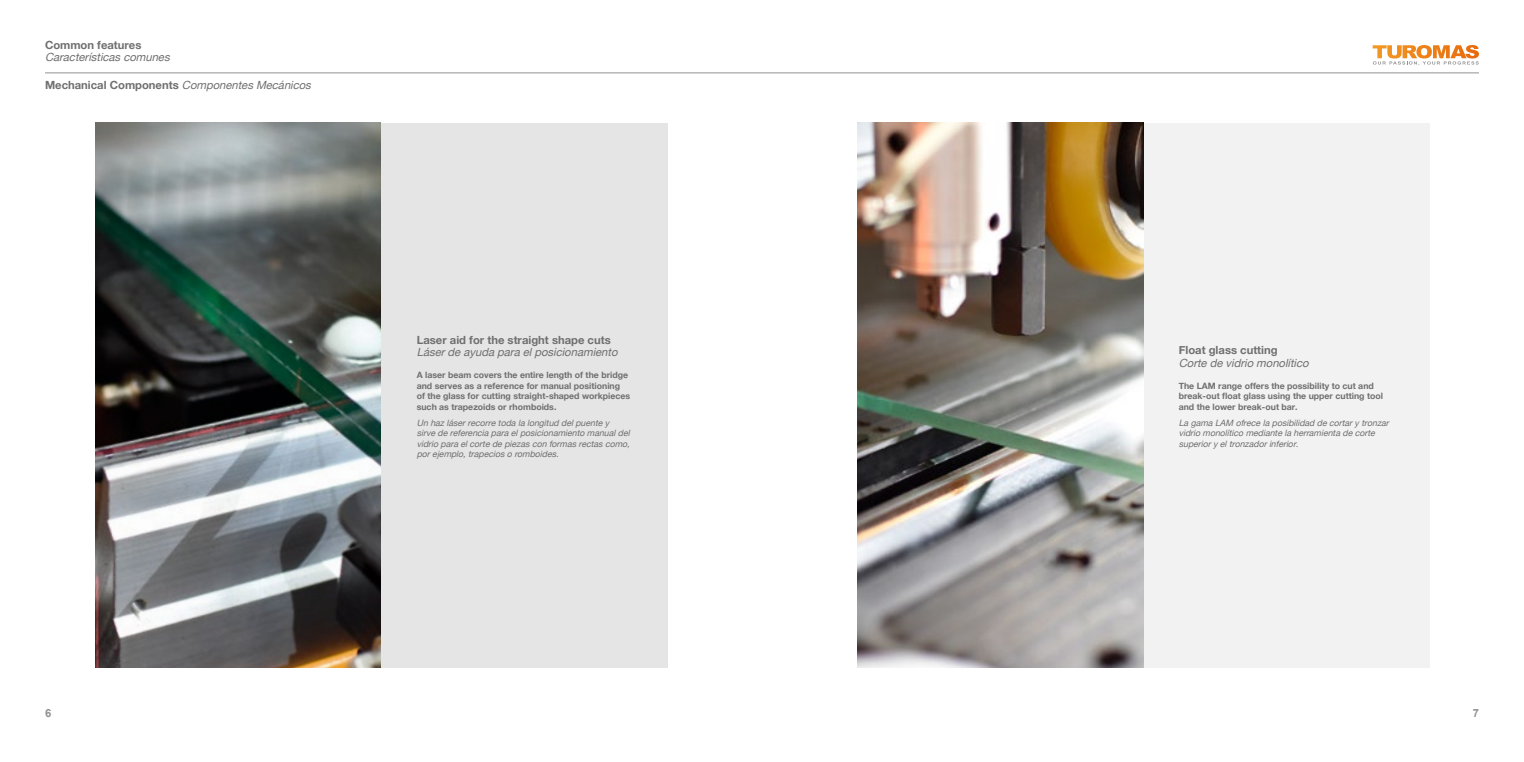
<style>
.page{position:relative;width:1524px;height:762px;background:#fff}
.page>*{position:absolute;margin:0;border:0;box-sizing:border-box;transform-origin:0 0}
.t1{font:700 11.25px "Helvetica Neue";color:#706f6f}
.t2{font:italic 11.25px "Helvetica Neue";color:#706f6f}
.t3{font:700 11.25px "Arial";color:#929292}
.t4{font:italic 8.75px/10.5px "Helvetica Neue";color:#706f6f}
.t5{font:700 8.75px/10.5px "Helvetica Neue";color:#706f6f}
.s1{font-weight:400;font-style:italic}
</style>
<div class="page">
<div style="left:381px;top:123px;width:286px;height:544px;background:#e5e5e5"></div>
<img style="left:96px;top:123px;width:285px;height:544px">
<img style="left:857px;top:123px;width:286px;height:544px">
<div style="left:1144px;top:123px;width:285px;height:544px;background:#f2f2f2"></div>
<hr style="left:45px;top:73px;width:1434px;height:1px;background:#929292">
<svg style="left:1372px;top:45px;width:107px;height:20px"></svg>
<p class="t1" style="left:45px;top:38px;width:98px">Common features</p>
<p class="t2" style="left:45px;top:51px;width:129px">Características comunes</p>
<p class="t1" style="left:45px;top:78px;width:270px">Mechanical Components <span class="s1">Componentes Mecánicos</span></p>
<p class="t1" style="left:417px;top:333px;width:195px">Laser aid for the straight shape cuts</p>
<p class="t2" style="left:417px;top:346px;width:205px">Láserde ayuda para elposicionamiento</p>
<p class="t5" style="left:417px;top:370px;width:215px">A laser beam covers the entire length of the bridge and serves as a reference for manual positioning of the glass for cutting straight-shaped workpieces such as trapezoids or rhomboids.</p>
<p class="t4" style="left:417px;top:417px;width:217px">Un haz láserrecorre toda la longitud delpuente y sirve de referencia para elposicionamiento manualdel vidrio para elcorte de piezas con formas rectas como, porejemplo,trapecios o romboides.</p>
<p class="t1" style="left:1178px;top:343px;width:100px">Float glass cutting</p>
<p class="t2" style="left:1178px;top:356px;width:134px">Corte de vidrio monolítico</p>
<p class="t5" style="left:1178px;top:380px;width:206px">The LAM range offers the possibility to cut and break-out float glass using the upper cutting tool and the lower break-out bar.</p>
<p class="t4" style="left:1178px;top:417px;width:214px">La gama LAM ofrece la posibilidad de cortary tronzar vidrio monolítico mediante la herramienta de corte superiory eltronzadorinferior.</p>
<p class="t3" style="left:45px;top:705px;width:8px">6</p>
<p class="t3" style="left:1472px;top:705px;width:8px">7</p>
</div>
